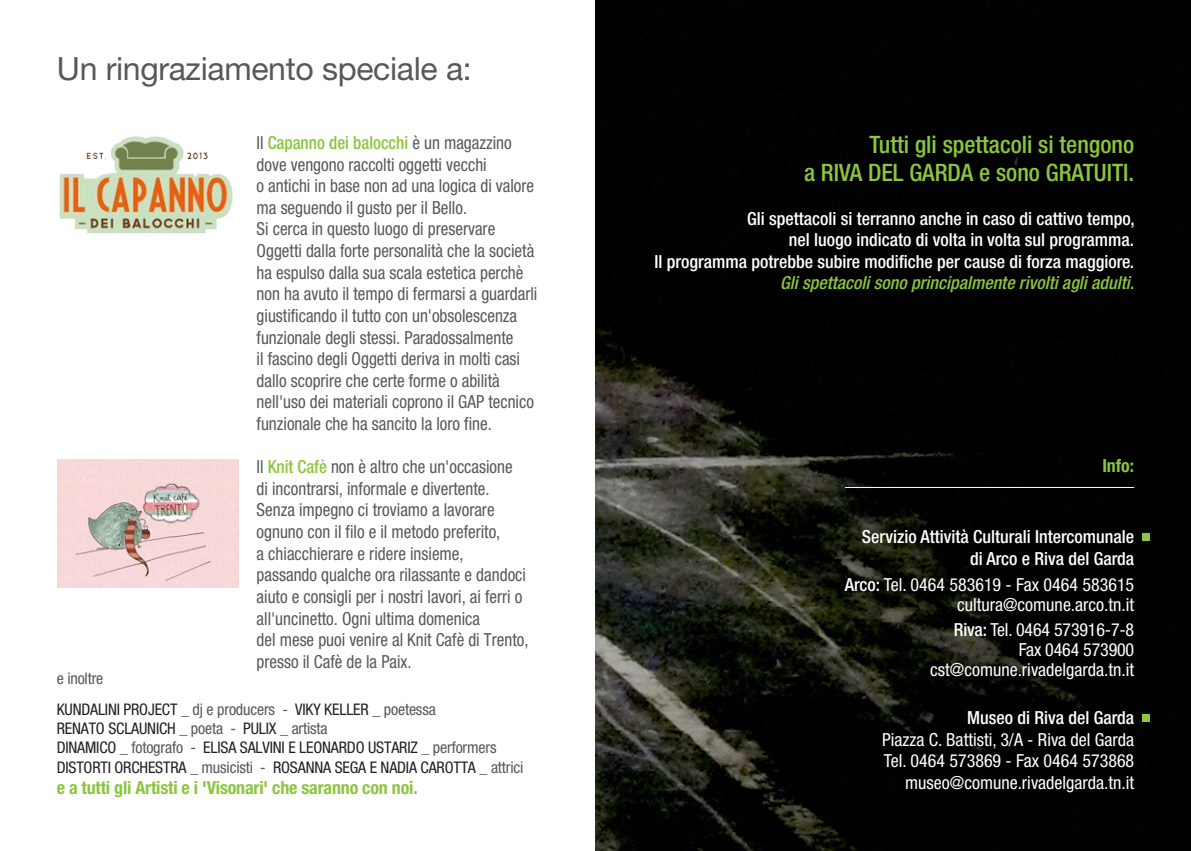
<style>
.page{position:relative;width:1191px;height:851px;background:#fff}
.page>*{position:absolute;margin:0;border:0;box-sizing:border-box;transform-origin:0 0}
.t1{font:32px "Helvetica Neue LT Std";letter-spacing:-.01em;color:#57585a}
.t2{font:500 condensed 24px "Helvetica Neue LT Std";color:#8bc63e}
.t3{font:condensed 18px/21.6px "Helvetica Neue LT Std";color:#57585a;scale:.95 1}
.t4{font:500 condensed 18px/21.6px "Helvetica Neue LT Std";color:#fff;text-align:right}
.t5{font:condensed 18px/20px "Helvetica Neue LT Std";color:#fff;text-align:right}
.t6{font:700 condensed 18px "Helvetica Neue LT Std";letter-spacing:-.01em;color:#8bc63e}
.t7{font:italic 500 condensed 18px "Helvetica Neue LT Std";color:#8bc63e}
.t8{font:condensed 16px "Helvetica Neue LT Std";letter-spacing:-.01em;color:#231f20}
.t9{font:condensed 16px "Helvetica Neue LT Std";letter-spacing:-.01em;color:#57585a}
.s1{font-weight:500;color:#8bc63e}
.s2{color:#57585a}
.s3{font-weight:500}
</style>
<div class="page">
<img style="left:595px;top:0;width:596px;height:850px">
<hr style="left:845px;top:487px;width:289px;height:1px;background:#fff">
<div style="left:1141px;top:533px;width:8px;height:8px;background:#8bc63e"></div>
<div style="left:1141px;top:714px;width:8px;height:8px;background:#8bc63e"></div>
<img style="left:59px;top:136px;width:174px;height:98px">
<img style="left:58px;top:459px;width:180px;height:128px">
<p class="t1" style="left:57px;top:49px;width:416px">Un ringraziamento speciale a:</p>
<p class="t3" style="left:257px;top:132px;width:270px">Il <span class="s1">Capanno dei balocchi</span> è un magazzino dove vengono raccolti oggetti vecchi</p>
<p class="t3" style="left:257px;top:175px;width:294px">o antichi in base non ad una logica di valore ma seguendo il gusto per il Bello.</p>
<p class="t3" style="left:257px;top:218px;width:297px">Si cerca in questo luogo di preservare Oggetti dalla forte personalità che la società ha espulso dalla sua scala estetica perchè non ha avuto il tempo di fermarsi a guardarli giustificando il tutto con un'obsolescenza funzionale degli stessi. Paradossalmente<br>il fascino degli Oggetti deriva in molti casi dallo scoprire che certe forme o abilità nell'uso dei materiali coprono il GAP tecnico funzionale che ha sancito la loro fine.</p>
<p class="t3" style="left:257px;top:456px;width:271px">Il <span class="s1">Knit Cafè</span> non è altro che un'occasione</p>
<p class="t3" style="left:257px;top:477px;width:247px">di incontrarsi, informale e divertente.</p>
<p class="t3" style="left:257px;top:499px;width:258px">Senza impegno ci troviamo a lavorare ognuno con il filo e il metodo preferito,</p>
<p class="t3" style="left:257px;top:542px;width:219px">a chiacchierare e ridere insieme,</p>
<p class="t3" style="left:257px;top:564px;width:285px">passando qualche ora rilassante e dandoci aiuto e consigli per i nostri lavori, ai ferri o all'uncinetto. Ogni ultima domenica</p>
<p class="t3" style="left:257px;top:628px;width:288px">del mese puoi venire al Knit Cafè di Trento, presso il Cafè de la Paix.</p>
<p class="t9" style="left:57px;top:668px;width:48px">e inoltre</p>
<p class="t8" style="left:57px;top:700px;width:380px">KUNDALINI PROJECT <span class="s2">_ dj e producers -</span> VIKY KELLER <span class="s2">_ poetessa</span></p>
<p class="t8" style="left:57px;top:719px;width:272px">RENATO SCLAUNICH <span class="s2">_ poeta -</span> PULIX <span class="s2">_ artista</span></p>
<p class="t8" style="left:57px;top:738px;width:441px">DINAMICO <span class="s2">_ fotografo -</span> ELISA SALVINI E LEONARDO USTARIZ <span class="s2">_ performers</span></p>
<p class="t8" style="left:57px;top:757px;width:468px">DISTORTI ORCHESTRA <span class="s2">_ musicisti -</span> ROSANNA SEGA E NADIA CAROTTA <span class="s2">_ attrici</span></p>
<p class="t6" style="left:57px;top:776px;width:362px">e a tutti gli Artisti e i 'Visonari' che saranno con noi.</p>
<p class="t2" style="left:869px;top:130px;width:266px">Tutti gli spettacoli si tengono</p>
<p class="t2" style="left:804px;top:158px;width:332px">a RIVA DEL GARDA e sono GRATUITI.</p>
<p class="t4" style="left:747px;top:207px;width:389px">Gli spettacoli si terranno anche in caso di cattivo tempo,</p>
<p class="t4" style="left:788px;top:229px;width:347px">nel luogo indicato di volta in volta sul programma.</p>
<p class="t4" style="left:654px;top:250px;width:481px">Il programma potrebbe subire modifiche per cause di forza maggiore.</p>
<p class="t7" style="left:780px;top:272px;width:356px">Gli spettacoli sono principalmente rivolti agli adulti.</p>
<p class="t6" style="left:1102px;top:455px;width:33px">Info:</p>
<p class="t4" style="left:862px;top:526px;width:274px">Servizio Attività Culturali Intercomunale di Arco e Riva del Garda</p>
<p class="t5" style="left:844px;top:574px;width:291px"><span class="s3">Arco:</span> Tel. 0464 583619 - Fax 0464 583615 cultura@comune.arco.tn.it</p>
<p class="t5" style="left:930px;top:619px;width:205px"><span class="s3">Riva:</span> Tel. 0464 573916-7-8<br>Fax 0464 573900 cst@comune.rivadelgarda.tn.it</p>
<p class="t4" style="left:967px;top:706px;width:168px">Museo di Riva del Garda</p>
<p class="t5" style="left:882px;top:729px;width:253px">Piazza C. Battisti, 3/A - Riva del Garda</p>
<p class="t5" style="left:884px;top:750px;width:252px">Tel. 0464 573869 - Fax 0464 573868</p>
<p class="t5" style="left:905px;top:772px;width:230px">museo@comune.rivadelgarda.tn.it</p>
</div>
